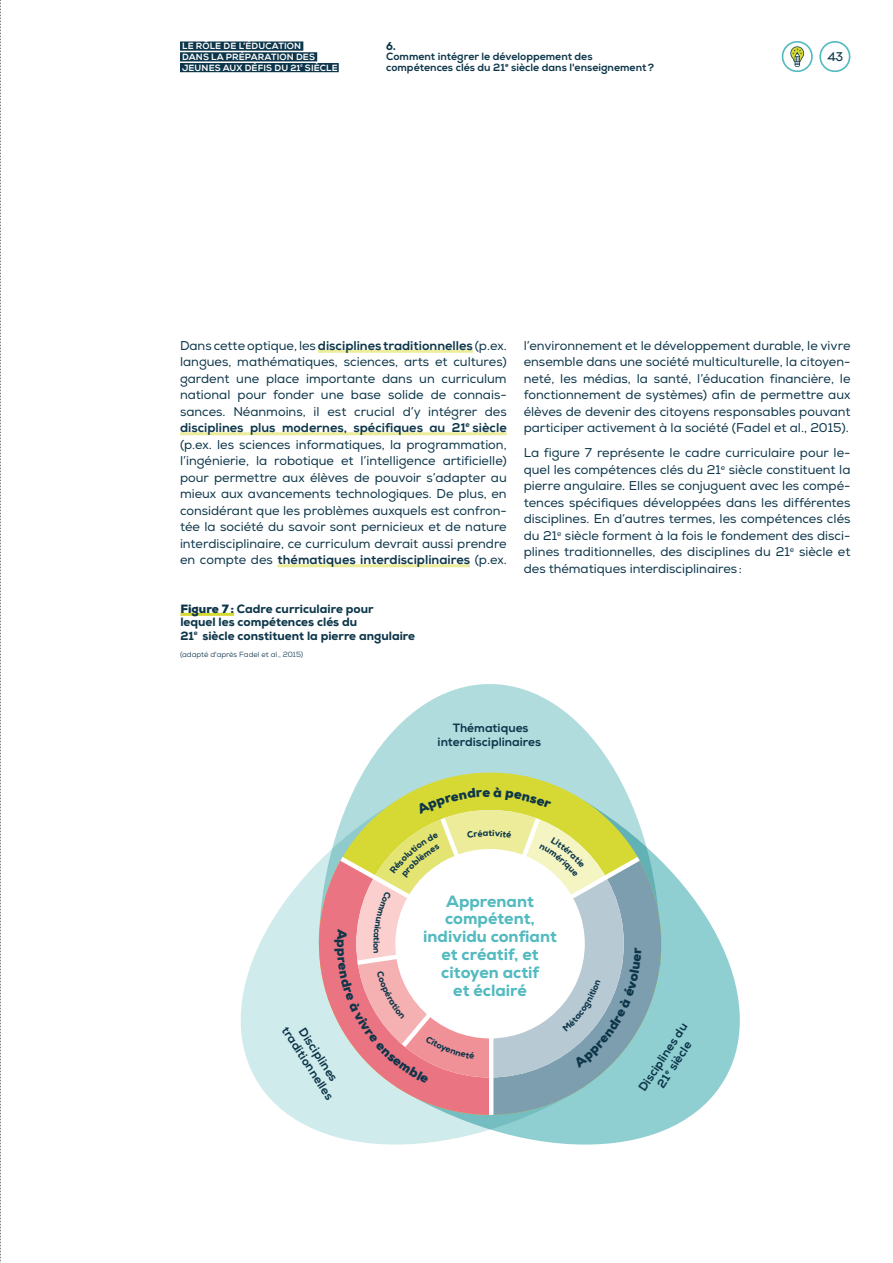
<style>
.page{position:relative;width:893px;height:1263px;background:#fff}
.page>*{position:absolute;margin:0;border:0;box-sizing:border-box;transform-origin:0 0}
.t1{font:800 16.35px/17.9px "Nexa";color:#53bac0;text-align:center}
.t2{font:12.75px/16.5px "Nexa";color:#0d364a;text-align:justify}
.t3{font:800 12.75px "Nexa";color:#0d364a}
.t4{font:800 12px/13.5px "Nexa";color:#0d364a}
.t5{font:800 12px/13.5px "Nexa";color:#0d364a;text-align:center}
.t6{font:500 11.55px "Galano Classic";color:#0d364a}
.t7{font:800 10.5px/10.5px "Nexa";color:#0d364a}
.t8{font:700 10.5px "Galano Classic";color:#0d364a}
.t9{font:800 9px/10.8px "Nexa";letter-spacing:.015em;color:#fff}
.t10{font:7.5px "Nexa";color:#0d364a}
.t11{font:800 7.5px "Nexa";color:#0d364a}
.t12{font:800 6.75px "Nexa";color:#0d364a}
.t13{font:800 3.45px "Nexa";color:#fff}
.s1{font-weight:800}
.s2{font-weight:900}
</style>
<div class="page">
<div style="left:180px;top:41px;width:123px;height:10px;background:#0d364a"></div>
<div style="left:180px;top:52px;width:137px;height:9px;background:#0d364a"></div>
<div style="left:180px;top:63px;width:159px;height:9px;background:#0d364a"></div>
<div style="left:819px;top:41px;width:31px;height:31px;border:2px solid #53bac0;border-radius:50%"></div>
<svg style="left:0;top:0;width:1px;height:1263px"></svg>
<hr style="left:180px;top:613px;width:54px;height:3px;background:#d6d933">
<svg style="left:782px;top:42px;width:30px;height:29px"></svg>
<div style="left:782px;top:41px;width:31px;height:31px;border:2px solid #53bac0;border-radius:50%"></div>
<svg style="left:790px;top:46px;width:14px;height:21px"></svg>
<svg style="left:240px;top:863px;width:129px;height:280px;fill:#d0ebeb"></svg>
<svg style="left:369px;top:861px;width:371px;height:284px;fill:#8fced1"></svg>
<svg style="left:318px;top:684px;width:306px;height:285px;fill:#b0dcde"></svg>
<hr style="left:318px;top:350px;width:155px;height:3px;background:#ecec9b">
<hr style="left:180px;top:432px;width:327px;height:3px;background:#ecec9b">
<hr style="left:278px;top:564px;width:192px;height:3px;background:#ecec9b">
<svg style="left:319px;top:787px;width:342px;height:328px"></svg>
<p class="t9" style="left:182px;top:41px;width:157px">LE RÔLE DE L’ÉDUCATION<br>DANS LA PRÉPARATION DES<br>JEUNES AUX DÉFIS DU 21 SIÈCLE</p>
<p class="t13" style="left:300px;top:64px;width:4px">E</p>
<p class="t8" style="left:386px;top:39px;width:11px">6.</p>
<p class="t7" style="left:386px;top:52px;width:269px">Comment intégrer le développement des compétences clés du 21<sup>e</sup> siècle dans l'enseignement?</p>
<p class="t6" style="left:827px;top:49px;width:17px">43</p>
<p class="t2" style="left:180px;top:337px;width:328px">Dans cette optique, les <span class="s1">disciplines traditionnelles</span> (p.ex. langues, mathématiques, sciences, arts et cultures) gardent une place importante dans un curriculum national pour fonder une base solide de connais&shy;sances. Néanmoins, il est crucial d’y intégrer des</p>
<p class="t3" style="left:180px;top:420px;width:328px">disciplines plus modernes, spécifiques au 21 siècle</p>
<p class="t2" style="left:180px;top:436px;width:328px">(p.ex. les sciences informatiques, la programmation, l’ingénierie, la robotique et l’intelligence artificielle) pour permettre aux élèves de pouvoir s’adapter au mieux aux avancements technologiques. De plus, en considérant que les problèmes auxquels est confron&shy;tée la société du savoir sont pernicieux et de nature interdisciplinaire, ce curriculum devrait aussi prendre en compte des <span class="s1">thématiques interdisciplinaires</span> (p.ex.</p>
<p class="t11" style="left:465px;top:420px;width:6px">e</p>
<p class="t4" style="left:180px;top:602px;width:236px"><span class="s2">Figure 7:</span> Cadre curriculaire pour<br>lequel les compétences clés du<br>21 siècle constituent la pierre angulaire</p>
<p class="t12" style="left:194px;top:628px;width:5px">e</p>
<p class="t10" style="left:180px;top:649px;width:125px">(adapté d'après Fadel et al., 2015)</p>
<p class="t2" style="left:524px;top:337px;width:328px">l’environnement et le développement durable, le vivre ensemble dans une société multiculturelle, la citoyen&shy;neté, les médias, la santé, l’éducation financière, le fonctionnement de systèmes) afin de permettre aux élèves de devenir des citoyens responsables pouvant participer activement à la société (Fadel et al., 2015).</p>
<p class="t2" style="left:524px;top:445px;width:328px">La figure 7 représente le cadre curriculaire pour le&shy;quel les compétences clés du 21<sup>e</sup> siècle constituent la pierre angulaire. Elles se conjuguent avec les compé&shy;tences spécifiques développées dans les différentes disciplines. En d’autres termes, les compétences clés du 21<sup>e</sup> siècle forment à la fois le fondement des disci&shy;plines traditionnelles, des disciplines du 21<sup>e</sup> siècle et des thématiques interdisciplinaires :</p>
<p class="t5" style="left:438px;top:722px;width:105px">Thématiques interdisciplinaires</p>
<p class="t5" style="left:302px;top:1017px;width:86px;rotate:57deg">Disciplines traditionnelles</p>
<p class="t1" style="left:423px;top:892px;width:135px">Apprenant compétent, individu confiant et créatif, et citoyen actif<br>et éclairé</p>
<p class="t5" style="left:636px;top:1086px;width:81px;rotate:-57deg">Disciplines du<br>21<sup>e</sup> siècle</p>
</div>
